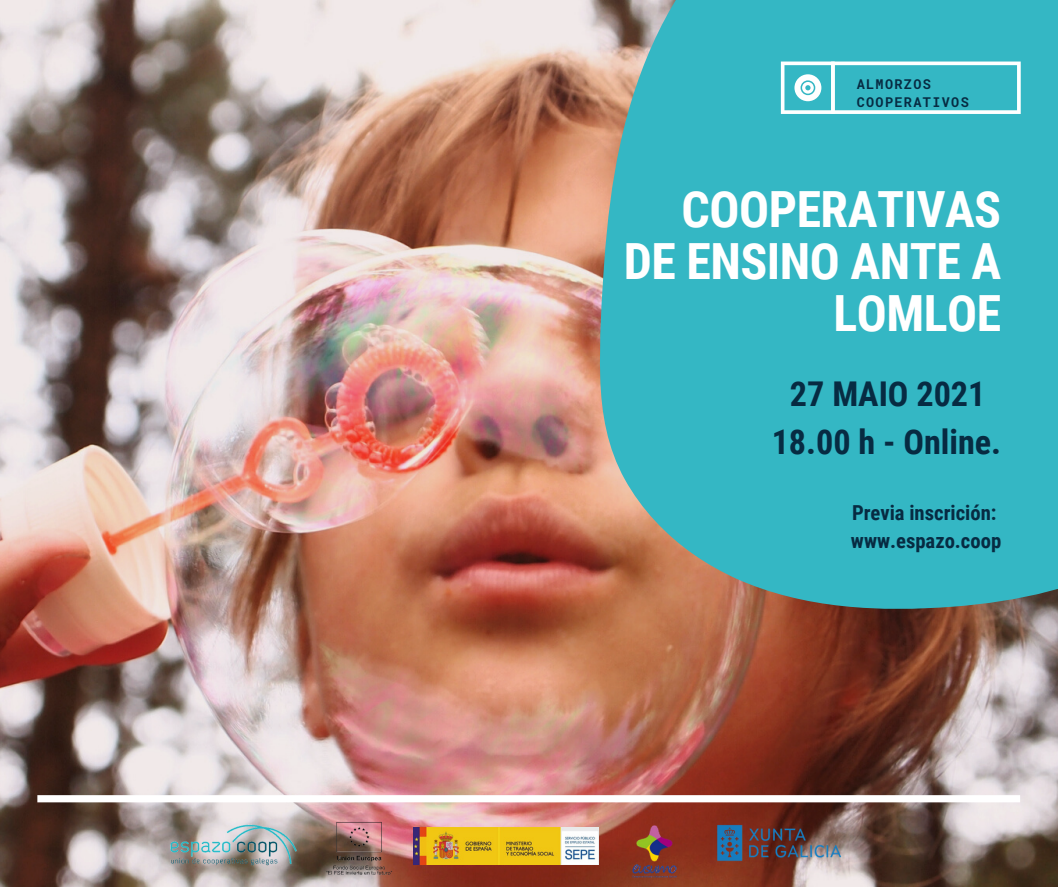
<style>
.page{position:relative;width:1058px;height:887px;background:#fff}
.page>*{position:absolute;margin:0;border:0;box-sizing:border-box;transform-origin:0 0}
.t1{font:700 49.95px/51.8px "Roboto Condensed";letter-spacing:-.01em;color:#fff;text-align:right}
.t2{font:700 34.2px "Roboto Condensed";color:#072b42}
.t3{font:700 20.7px "Roboto Condensed";color:#072b42}
.t4{font:700 13.5px/18px "Roboto Mono";letter-spacing:.1em;color:#072b42}
</style>
<div class="page">
<img style="left:0;top:0;width:1058px;height:886px">
<img style="left:414px;top:0;width:644px;height:781px">
<svg style="left:781px;top:62px;width:239px;height:52px"></svg>
<svg style="left:37px;top:795px;width:983px;height:7px"></svg>
<img style="left:708px;top:817px;width:145px;height:55px">
<img style="left:630px;top:821px;width:48px;height:59px">
<img style="left:322px;top:817px;width:71px;height:60px">
<img style="left:414px;top:827px;width:184px;height:37px">
<img style="left:155px;top:812px;width:153px;height:65px">
<p class="t4" style="left:856px;top:75px;width:114px">ALMORZOS<br>COOPERATIVOS</p>
<p class="t1" style="left:681px;top:184px;width:321px">COOPERATIVAS</p>
<p class="t1" style="left:623px;top:236px;width:379px">DE ENSINO ANTE A<br>LOMLOE</p>
<p class="t2" style="left:790px;top:374px;width:197px">27 MAIO 2021</p>
<p class="t2" style="left:771px;top:422px;width:231px">18.00 h - Online.</p>
<p class="t3" style="left:852px;top:501px;width:146px">Previa inscrición:</p>
<p class="t3" style="left:851px;top:529px;width:152px">www.espazo.coop</p>
</div>
